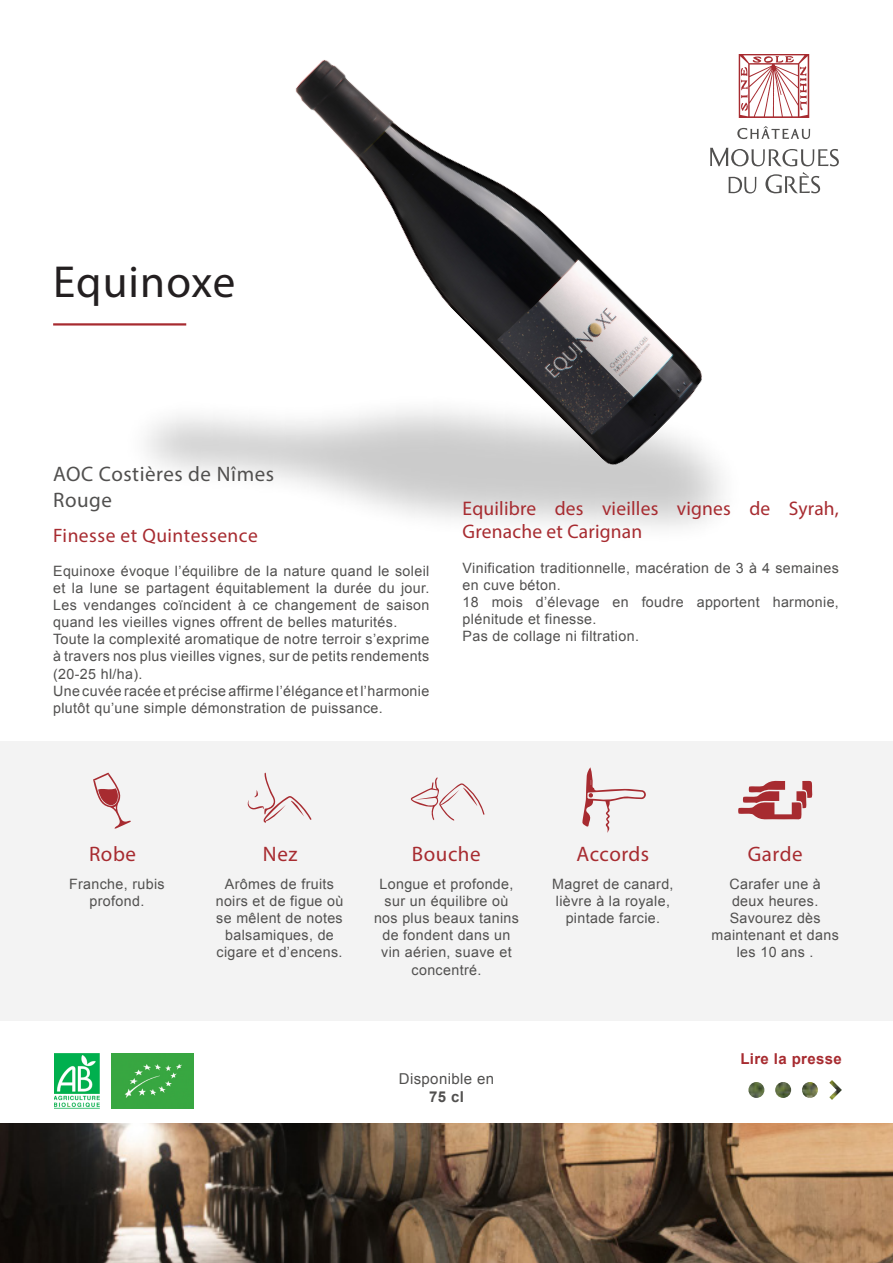
<style>
.page{position:relative;width:893px;height:1263px;background:#fff}
.page>*{position:absolute;margin:0;border:0;box-sizing:border-box;transform-origin:0 0}
.t1{font:45px "Myriad Pro";letter-spacing:.025em;color:#231f20}
.t2{font:21px "Myriad Pro";letter-spacing:.025em;color:#a72b30}
.t3{font:21px "Myriad Pro";letter-spacing:.025em;color:#51504f}
.t4{font:19.65px/23.4px "Myriad Pro";letter-spacing:.01em;color:#a72b30}
.t5{font:19.5px "Myriad Pro";letter-spacing:.025em;color:#a72b30}
.t6{font:15px "Arial";letter-spacing:.025em;color:#51504f}
.t7{font:700 15px "Arial";letter-spacing:.025em;color:#a72b30}
.t8{font:700 15px "Arial";color:#51504f}
.t9{font:14.25px/17.1px "Arial";letter-spacing:.025em;color:#51504f;text-align:center}
</style>
<div class="page">
<div style="left:0;top:741px;width:893px;height:280px;background:#f3f3f3"></div>
<img style="left:0;top:1123px;width:893px;height:140px">
<hr style="left:53px;top:323px;width:133px;height:3px;background:#a72b30">
<svg style="left:93px;top:773px;width:38px;height:56px"></svg>
<svg style="left:247px;top:773px;width:64px;height:50px"></svg>
<svg style="left:410px;top:777px;width:74px;height:43px"></svg>
<svg style="left:582px;top:767px;width:64px;height:66px"></svg>
<svg style="left:738px;top:780px;width:75px;height:40px"></svg>
<img style="left:54px;top:1053px;width:46px;height:56px">
<img style="left:111px;top:1053px;width:83px;height:55px">
<img style="left:254px;top:60px;width:457px;height:413px">
<svg style="left:737px;top:126px;width:73px;height:13px"></svg>
<svg style="left:739px;top:54px;width:70px;height:64px"></svg>
<svg style="left:710px;top:148px;width:129px;height:46px"></svg>
<img style="left:748px;top:1082px;width:16px;height:16px;border-radius:8px">
<img style="left:775px;top:1082px;width:16px;height:16px;border-radius:8px">
<img style="left:802px;top:1082px;width:16px;height:16px;border-radius:8px">
<img style="left:829px;top:1080px;width:13px;height:20px">
<p class="t1" style="left:53px;top:254px;width:184px">Equinoxe</p>
<p class="t3" style="left:53px;top:461px;width:222px">AOC Costières de Nîmes</p>
<p class="t3" style="left:53px;top:487px;width:60px">Rouge</p>
<p class="t5" style="left:53px;top:523px;width:206px">Finesse et Quintessence</p>
<p class="t9" style="left:53px;top:562px;width:378px;text-align:justify">Equinoxe évoque l’équilibre de la nature quand le soleil et la lune se partagent équitablement la durée du jour.<br>Les vendanges coïncident à ce changement de saison quand les vieilles vignes offrent de belles maturités.</p>
<p class="t9" style="left:53px;top:631px;width:378px;text-align:justify">Toute la complexité aromatique de notre terroir s’exprime à travers nos plus vieilles vignes, sur de petits rendements (20-25 hl/ha).</p>
<p class="t9" style="left:53px;top:682px;width:378px;text-align:left">Une cuvée racée et précise affirme l’élégance et l’harmonie plutôt qu’une simple démonstration de puissance.</p>
<p class="t4" style="left:463px;top:496px;width:378px">Equilibre des vieilles vignes de Syrah,<br>Grenache et Carignan</p>
<p class="t9" style="left:463px;top:559px;width:378px;text-align:left">Vinification traditionnelle, macération de 3 à 4 semaines en cuve béton.</p>
<p class="t9" style="left:463px;top:593px;width:378px;text-align:left">18 mois d’élevage en foudre apportent harmonie, plénitude et finesse.</p>
<p class="t9" style="left:463px;top:627px;width:178px">Pas de collage ni filtration.</p>
<p class="t2" style="left:89px;top:841px;width:48px">Robe</p>
<p class="t9" style="left:69px;top:875px;width:97px">Franche, rubis profond.</p>
<p class="t2" style="left:263px;top:841px;width:36px">Nez</p>
<p class="t9" style="left:216px;top:875px;width:129px">Arômes de fruits noirs et de figue où se mêlent de notes balsamiques, de cigare et d’encens.</p>
<p class="t2" style="left:412px;top:841px;width:70px">Bouche</p>
<p class="t9" style="left:374px;top:875px;width:146px">Longue et profonde, sur un équilibre où nos plus beaux tanins de fondent dans un vin aérien, suave et concentré.</p>
<p class="t2" style="left:577px;top:841px;width:74px">Accords</p>
<p class="t9" style="left:552px;top:875px;width:123px">Magret de canard, lièvre à la royale, pintade farcie.</p>
<p class="t6" style="left:399px;top:1069px;width:97px">Disponible en</p>
<p class="t8" style="left:429px;top:1087px;width:36px">75 cl</p>
<p class="t2" style="left:748px;top:841px;width:56px">Garde</p>
<p class="t9" style="left:729px;top:875px;width:93px;text-align:left">Carafer une à deux heures.</p>
<p class="t9" style="left:712px;top:910px;width:129px">Savourez dès maintenant et dans les 10 ans .</p>
<p class="t7" style="left:740px;top:1049px;width:103px">Lire la presse</p>
</div>
